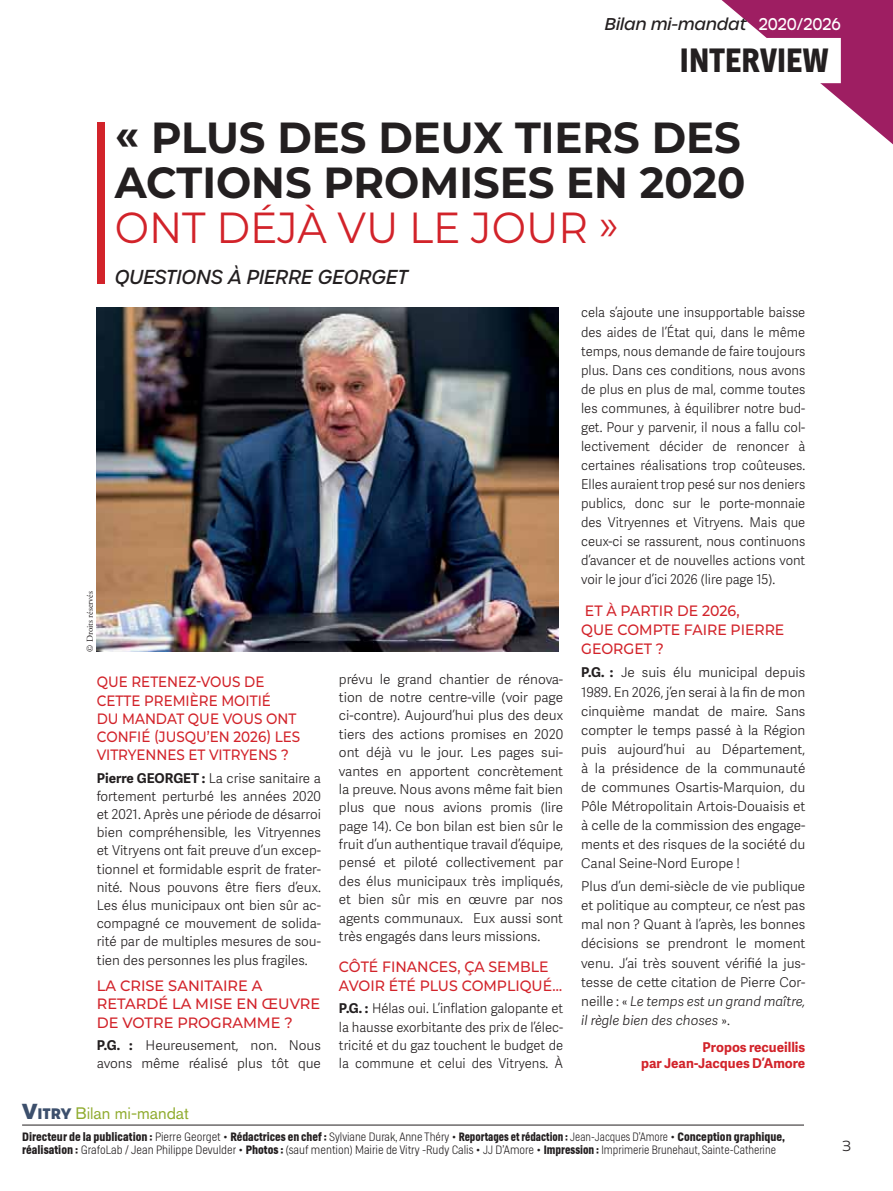
<style>
.page{position:relative;width:893px;height:1191px;background:#fff}
.page>*{position:absolute;margin:0;border:0;box-sizing:border-box;transform-origin:0 0}
.t1{font:700 43.5px/45px "Montserrat";color:#231f20;scale:.96 1}
.t2{font:43.5px "Montserrat";color:#d2232a;scale:.94 1}
.t3{font:700 33.3px "Helsinki";letter-spacing:.005em;color:#231f20}
.t4{font:italic 500 19.5px "Urbane";color:#231f20}
.t5{font:italic 500 16.5px "Urbane";color:#231f20}
.t6{font:16.5px "Akzidenz Grotesk BQ";color:#90ac30}
.t7{font:500 15px/18.1px "Montserrat";color:#d2232a;scale:.9 1}
.t8{font:500 15px/19px "Montserrat";color:#d2232a;scale:.94 1}
.t9{font:500 15px/18.1px "Montserrat";color:#d2232a}
.t10{font:300 15px "Pluto";color:#231f20}
.t11{font:300 13.5px/19px "Adelle Sans";color:#231f20;text-align:justify}
.t12{font:300 13.5px/19px "Adelle Sans";color:#231f20;text-align:justify;scale:.96 1}
.t13{font:700 13.5px/16px "Adelle Sans";color:#d2232a;text-align:right}
.t14{font:100 12px/13.5px "Helsinki";color:#231f20}
.t15{font:9px "Adobe Garamond Pro";color:#231f20}
.s1{font-style:normal;color:#fff}
.s2{font-weight:700}
.s3{font-style:italic}
.s4{font-family:"Urbane";font-weight:700;font-size:21px;color:#3c4f6c}
.s5{font-family:"Urbane";font-weight:700;font-size:14.7px;color:#3c4f6c}
</style>
<div class="page">
<hr style="left:22px;top:1124px;width:782px;height:1px;background:#231f20">
<img style="left:97px;top:307px;width:462px;height:344px">
<div style="left:97px;top:123px;width:8px;height:161px;background:#d2232a"></div>
<svg style="left:722px;top:0;width:171px;height:144px"></svg>
<div style="left:680px;top:38px;width:161px;height:45px;background:#fff"></div>
<p class="t5" style="left:605px;top:16px;width:237px">Bilan mi-mandat <span class="s1">2020/2026</span></p>
<h2 class="t3" style="left:680px;top:49px;width:150px">INTERVIEW</h2>
<h1 class="t1" style="left:115px;top:116px;width:659px">« PLUS DES DEUX TIERS DES<br>ACTIONS PROMISES EN 2020</h1>
<h1 class="t2" style="left:115px;top:203px;width:538px">ONT DÉJÀ VU LE JOUR »</h1>
<h3 class="t4" style="left:115px;top:267px;width:295px">QUESTIONS À PIERRE GEORGET</h3>
<p class="t15" style="left:84px;top:651px;width:62px;rotate:-90deg">© Droits réservés</p>
<p class="t7" style="left:97px;top:673px;width:228px">QUE RETENEZ-VOUS DE<br>CETTE PREMIÈRE MOITIÉ<br>DU MANDAT QUE VOUS ONT<br>CONFIÉ (JUSQU’EN 2026) LES<br>VITRYENNES ET VITRYENS ?</p>
<p class="t11" style="left:97px;top:770px;width:226px;line-height:18.1px"><span class="s2">Pierre GEORGET :</span> La crise sanitaire a fortement perturbé les années 2020 et 2021. Après une période de désarroi bien compréhensible, les Vitryennes et Vitryens ont fait preuve d’un excep&shy;tionnel et formidable esprit de frater&shy;nité. Nous pouvons être fiers d’eux.<br>Les élus municipaux ont bien sûr ac&shy;compagné ce mouvement de solida&shy;rité par de multiples mesures de sou&shy;tien des personnes les plus fragiles.</p>
<p class="t9" style="left:97px;top:977px;width:225px">LA CRISE SANITAIRE A<br>RETARDÉ LA MISE EN ŒUVRE<br>DE VOTRE PROGRAMME ?</p>
<p class="t11" style="left:97px;top:1037px;width:226px;line-height:18.1px"><span class="s2">P.G. :</span> Heureusement, non. Nous avons même réalisé plus tôt que</p>
<p class="t11" style="left:339px;top:671px;width:226px;line-height:18.3px">prévu le grand chantier de rénova&shy;tion de notre centre-ville (voir page ci-contre). Aujourd’hui plus des deux tiers des actions promises en 2020 ont déjà vu le jour. Les pages sui&shy;vantes en apportent concrètement la preuve. Nous avons même fait bien plus que nous avions promis (lire page 14). Ce bon bilan est bien sûr le fruit d’un authentique travail d’équipe, pensé et piloté collectivement par des élus municipaux très impliqués, et bien sûr mis en œuvre par nos agents communaux. Eux aussi sont très engagés dans leurs missions.</p>
<p class="t8" style="left:339px;top:957px;width:239px;line-height:18.3px">CÔTÉ FINANCES, ÇA SEMBLE<br>AVOIR ÉTÉ PLUS COMPLIQUÉ…</p>
<p class="t12" style="left:339px;top:1000px;width:235px;line-height:18.5px"><span class="s2">P.G. :</span> Hélas oui. L’inflation galopante et la hausse exorbitante des prix de l’élec&shy;tricité et du gaz touchent le budget de la commune et celui des Vitryens. À</p>
<p class="t12" style="left:581px;top:305px;width:235px">cela s’ajoute une insupportable baisse des aides de l’État qui, dans le même temps, nous demande de faire toujours plus. Dans ces conditions, nous avons de plus en plus de mal, comme toutes les communes, à équilibrer notre bud&shy;get. Pour y parvenir, il nous a fallu col&shy;lectivement décider de renoncer à certaines réalisations trop coûteuses.<br>Elles auraient trop pesé sur nos deniers publics, donc sur le porte-monnaie des Vitryennes et Vitryens. Mais que ceux-ci se rassurent, nous continuons d’avancer et de nouvelles actions vont voir le jour d’ici 2026 (lire page 15).</p>
<p class="t8" style="left:581px;top:601px;width:218px">ET À PARTIR DE 2026,<br>QUE COMPTE FAIRE PIERRE<br>GEORGET ?</p>
<p class="t11" style="left:581px;top:665px;width:226px"><span class="s2">P.G. :</span> Je suis élu municipal depuis 1989. En 2026, j’en serai à la fin de mon cinquième mandat de maire. Sans compter le temps passé à la Région puis aujourd’hui au Département, à la présidence de la communauté de communes Osartis-Marquion, du Pôle Métropolitain Artois-Douaisis et à celle de la commission des engage&shy;ments et des risques de la société du Canal Seine-Nord Europe !</p>
<p class="t11" style="left:581px;top:878px;width:226px">Plus d’un demi-siècle de vie publique et politique au compteur, ce n’est pas mal non ? Quant à l’après, les bonnes décisions se prendront le moment venu. J’ai très souvent vérifié la jus&shy;tesse de cette citation de Pierre Cor&shy;neille : « <span class="s3">Le temps est un grand maître, il règle bien des choses</span> ».</p>
<p class="t13" style="left:641px;top:1041px;width:166px">Propos recueillis<br>par Jean-Jacques D’Amore</p>
<p class="t6" style="left:22px;top:1103px;width:168px"><span class="s4">V</span><span class="s5">ITRY</span> Bilan mi-mandat</p>
<p class="t14" style="left:22px;top:1131px;width:765px"><span class="s2">Directeur de la publication :</span> Pierre Georget • <span class="s2">Rédactrices en chef :</span> Sylviane Durak, Anne Théry • <span class="s2">Reportages et rédaction :</span> Jean-Jacques D’Amore • <span class="s2">Conception graphique, réalisation :</span> GrafoLab / Jean Philippe Devulder • <span class="s2">Photos :</span> (sauf mention) Mairie de Vitry -Rudy Calis • JJ D’Amore • <span class="s2">Impression :</span> Imprimerie Brunehaut, Sainte-Catherine</p>
<p class="t10" style="left:842px;top:1137px;width:11px">3</p>
</div>
